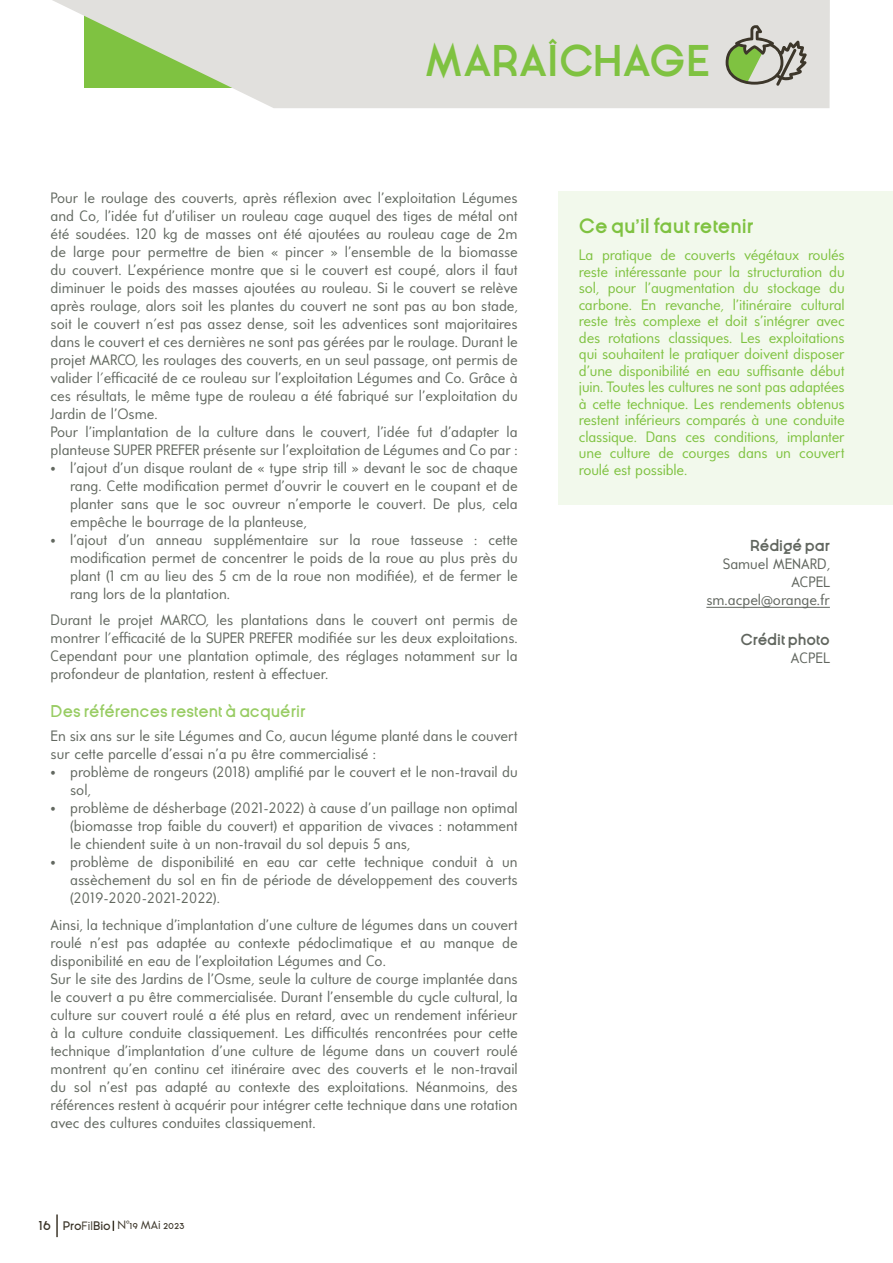
<style>
.page{position:relative;width:893px;height:1263px;background:#fff}
.page>*{position:absolute;margin:0;border:0;box-sizing:border-box;transform-origin:0 0}
.t1{font:700 42px "Ginora Sans";color:#7fc241}
.t2{font:700 19.5px "Ginora Sans";letter-spacing:-.005em;color:#7fc241}
.t3{font:600 16.5px "Ginora Sans";letter-spacing:-.01em;color:#98cc63}
.t4{font:15px/18px "Universalis ADF Std";color:#626860;text-align:justify}
.t5{font:15px/16.5px "Universalis ADF Std";letter-spacing:-.01em;color:#7fc241;text-align:justify}
.t6{font:15px/18px "Universalis ADF Std";color:#61665f;text-align:right}
.t7{font:700 15px "Ginora Sans";letter-spacing:-.005em;color:#61665f}
.t8{font:12px "Ginora Sans";color:#3c362a}
.s1{font-size:18px}
.s2{font-weight:600}
</style>
<div class="page">
<hr style="left:56px;top:1214px;width:2px;height:23px;background:#3c362a">
<svg style="left:52px;top:0;width:778px;height:108px;background:#dce0d5"></svg>
<svg style="left:724px;top:25px;width:83px;height:61px;background:#afb79f"></svg>
<div style="left:558px;top:191px;width:335px;height:314px;background:#f2f9ec"></div>
<hr style="left:706px;top:607px;width:124px;height:1px;background:#61665f">
<h1 class="t1" style="left:424px;top:38px;width:31px">mara</h1>
<h1 class="t1" style="left:547px;top:38px;width:105px">îchage</h1>
<p class="t4" style="left:51px;top:188px;width:469px;text-align:left">Pour le roulage des couverts, après réflexion avec l’exploitation Légumes and Co, l’idée fut d’utiliser un rouleau cage auquel des tiges de métal ont été soudées. 120 kg de masses ont été ajoutées au rouleau cage de 2m de large pour permettre de bien « pincer » l’ensemble de la biomasse du couvert. L’expérience montre que si le couvert est coupé, alors il faut diminuer le poids des masses ajoutées au rouleau. Si le couvert se relève après roulage, alors soit les plantes du couvert ne sont pas au bon stade, soit le couvert n'est pas assez dense, soit les adventices sont majoritaires dans le couvert et ces dernières ne sont pas gérées par le roulage. Durant le projet MARCO, les roulages des couverts, en un seul passage, ont permis de valider l'efficacité de ce rouleau sur l’exploitation Légumes and Co. Grâce à ces résultats, le même type de rouleau a été fabriqué sur l’exploitation du Jardin de l’Osme.<br>Pour l’implantation de la culture dans le couvert, l’idée fut d’adapter la planteuse SUPER PREFER présente sur l’exploitation de Légumes and Co par :</p>
<p class="t4" style="left:70px;top:458px;width:449px;text-indent:-20px">• l’ajout d’un disque roulant de « type strip till » devant le soc de chaque rang. Cette modification permet d’ouvrir le couvert en le coupant et de planter sans que le soc ouvreur n’emporte le couvert. De plus, cela empêche le bourrage de la planteuse,</p>
<p class="t4" style="left:70px;top:530px;width:449px;text-indent:-20px">• l’ajout d’un anneau supplémentaire sur la roue tasseuse : cette modification permet de concentrer le poids de la roue au plus près du plant (1 cm au lieu des 5 cm de la roue non modifiée), et de fermer le rang lors de la plantation.</p>
<p class="t4" style="left:51px;top:611px;width:469px">Durant le projet MARCO, les plantations dans le couvert ont permis de montrer l'efficacité de la SUPER PREFER modifiée sur les deux exploitations.<br>Cependant pour une plantation optimale, des réglages notamment sur la profondeur de plantation, restent à effectuer.</p>
<p class="t3" style="left:51px;top:702px;width:256px">Des références restent à acquérir</p>
<p class="t4" style="left:51px;top:726px;width:468px">En six ans sur le site Légumes and Co, aucun légume planté dans le couvert sur cette parcelle d’essai n’a pu être commercialisé :</p>
<p class="t4" style="left:70px;top:762px;width:449px;text-indent:-20px">• problème de rongeurs (2018) amplifié par le couvert et le non-travail du sol,</p>
<p class="t4" style="left:70px;top:798px;width:449px;text-indent:-20px">• problème de désherbage (2021-2022) à cause d’un paillage non optimal (biomasse trop faible du couvert) et apparition de vivaces : notamment le chiendent suite à un non-travail du sol depuis 5 ans,</p>
<p class="t4" style="left:70px;top:852px;width:449px;text-indent:-20px">• problème de disponibilité en eau car cette technique conduit à un assèchement du sol en fin de période de développement des couverts (2019-2020-2021-2022).</p>
<p class="t4" style="left:51px;top:915px;width:469px;text-align:left">Ainsi, la technique d’implantation d’une culture de légumes dans un couvert roulé n’est pas adaptée au contexte pédoclimatique et au manque de disponibilité en eau de l’exploitation Légumes and Co.<br>Sur le site des Jardins de l’Osme, seule la culture de courge implantée dans le couvert a pu être commercialisée. Durant l’ensemble du cycle cultural, la culture sur couvert roulé a été plus en retard, avec un rendement inférieur à la culture conduite classiquement. Les difficultés rencontrées pour cette technique d’implantation d’une culture de légume dans un couvert roulé montrent qu’en continu cet itinéraire avec des couverts et le non-travail du sol n’est pas adapté au contexte des exploitations. Néanmoins, des références restent à acquérir pour intégrer cette technique dans une rotation avec des cultures conduites classiquement.</p>
<p class="t8" style="left:39px;top:1218px;width:148px"><span class="s1">16</span> <span class="s2">Pro</span>Fil<span class="s2">Bio</span> N°19 MAi 2023</p>
<h2 class="t2" style="left:579px;top:215px;width:176px">Ce qu’il faut retenir</h2>
<p class="t5" style="left:579px;top:246px;width:267px">La pratique de couverts végétaux roulés reste intéressante pour la structuration du sol, pour l’augmentation du stockage du carbone. En revanche, l’itinéraire cultural reste très complexe et doit s’intégrer avec des rotations classiques. Les exploitations qui souhaitent le pratiquer doivent disposer d’une disponibilité en eau suffisante début juin. Toutes les cultures ne sont pas adaptées à cette technique. Les rendements obtenus restent inférieurs comparés à une conduite classique. Dans ces conditions, implanter une culture de courges dans un couvert roulé est possible.</p>
<p class="t7" style="left:750px;top:538px;width:81px">Rédigé par</p>
<p class="t6" style="left:706px;top:555px;width:125px">Samuel MENARD,<br>ACPEL sm.acpel@orange.fr</p>
<p class="t7" style="left:740px;top:632px;width:91px">Crédit photo</p>
<p class="t6" style="left:791px;top:648px;width:40px">ACPEL</p>
</div>
